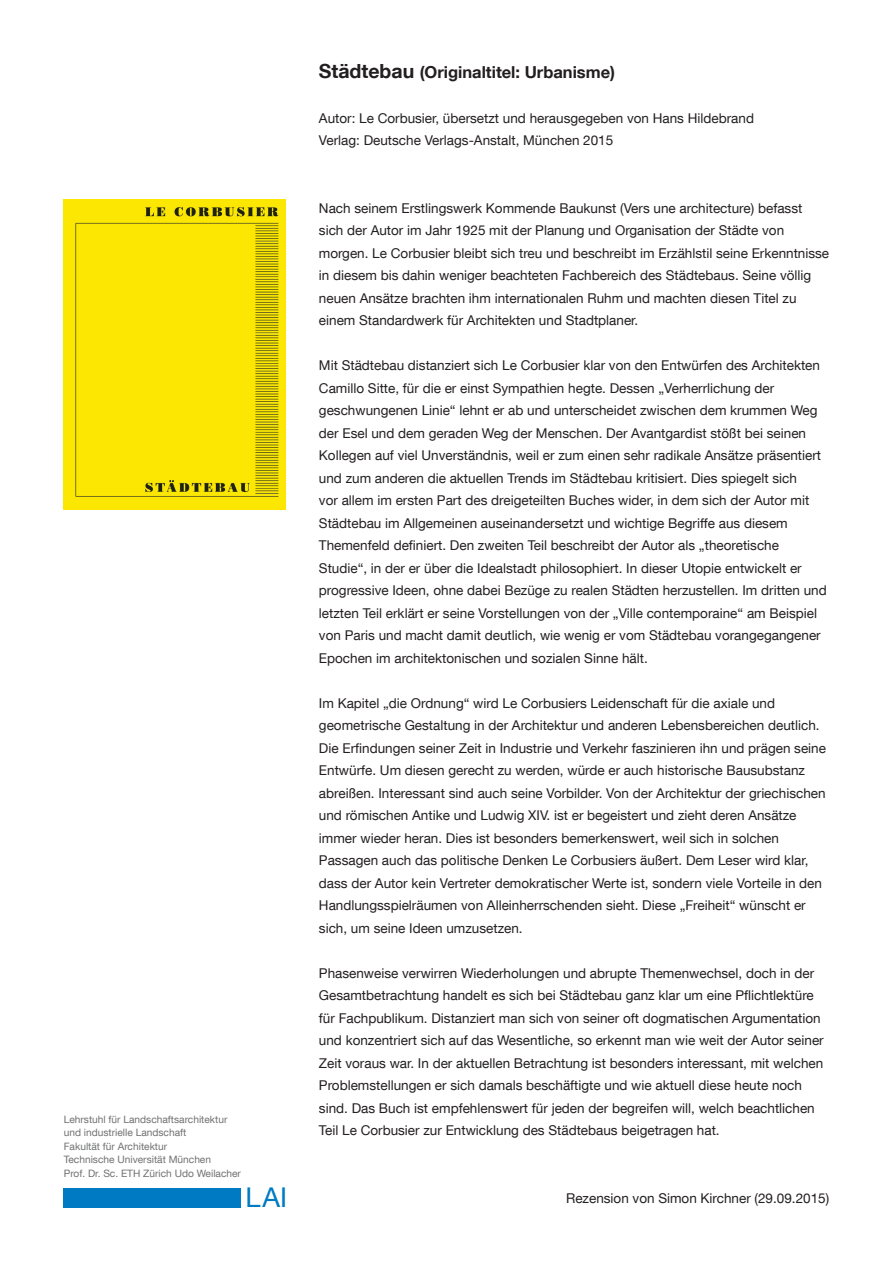
<style>
.page{position:relative;width:893px;height:1263px;background:#fff}
.page>*{position:absolute;margin:0;border:0;box-sizing:border-box;transform-origin:0 0}
.t1{font:27.3px "TUM Neue Helvetica";color:#007ac2}
.Aufzählung{font:700 16.5px "TUM Neue Helvetica";color:#231f20}
.t2{font:13.5px/22.5px "TUM Neue Helvetica";color:#231f20}
.Fusslogo{font:10.2px "TUM Neue Helvetica";color:#707172}
.s1{font-size:19.5px}
</style>
<div class="page">
<img style="left:64px;top:200px;width:221px;height:310px">
<div style="left:64px;top:1188px;width:177px;height:19px;background:#007ac2"></div>
<p class="Fusslogo" style="left:64px;top:1113px;width:165px">Lehrstuhl für Landschaftsarchitektur</p>
<p class="Fusslogo" style="left:64px;top:1126px;width:124px">und industrielle Landschaft</p>
<p class="Fusslogo" style="left:64px;top:1140px;width:105px">Fakultät für Architektur</p>
<p class="Fusslogo" style="left:64px;top:1153px;width:149px">Technische Universität München</p>
<p class="Fusslogo" style="left:64px;top:1167px;width:179px">Prof. Dr. Sc. ETH Zürich Udo Weilacher</p>
<p class="Aufzählung" style="left:319px;top:61px;width:298px"><span class="s1">Städtebau</span> (Originaltitel: Urbanisme)</p>
<p class="t2" style="left:319px;top:106px;width:437px">Autor: Le Corbusier, übersetzt und herausgegeben von Hans Hildebrand</p>
<p class="t2" style="left:319px;top:129px;width:296px">Verlag: Deutsche Verlags-Anstalt, München 2015</p>
<p class="t2" style="left:319px;top:196px;width:512px">Nach seinem Erstlingswerk Kommende Baukunst (Vers une architecture) befasst sich der Autor im Jahr 1925 mit der Planung und Organisation der Städte von morgen. Le Corbusier bleibt sich treu und beschreibt im Erzählstil seine Erkenntnisse in diesem bis dahin weniger beachteten Fachbereich des Städtebaus. Seine völlig neuen Ansätze brachten ihm internationalen Ruhm und machten diesen Titel zu einem Standardwerk für Architekten und Stadtplaner.</p>
<p class="t2" style="left:319px;top:354px;width:509px">Mit Städtebau distanziert sich Le Corbusier klar von den Entwürfen des Architekten Camillo Sitte, für die er einst Sympathien hegte. Dessen „Verherrlichung der geschwungenen Linie“ lehnt er ab und unterscheidet zwischen dem krummen Weg der Esel und dem geraden Weg der Menschen. Der Avantgardist stößt bei seinen Kollegen auf viel Unverständnis, weil er zum einen sehr radikale Ansätze präsentiert und zum anderen die aktuellen Trends im Städtebau kritisiert. Dies spiegelt sich<br>vor allem im ersten Part des dreigeteilten Buches wider, in dem sich der Autor mit Städtebau im Allgemeinen auseinandersetzt und wichtige Begriffe aus diesem Themenfeld definiert. Den zweiten Teil beschreibt der Autor als „theoretische Studie“, in der er über die Idealstadt philosophiert. In dieser Utopie entwickelt er progressive Ideen, ohne dabei Bezüge zu realen Städten herzustellen. Im dritten und letzten Teil erklärt er seine Vorstellungen von der „Ville contemporaine“ am Beispiel von Paris und macht damit deutlich, wie wenig er vom Städtebau vorangegangener Epochen im architektonischen und sozialen Sinne hält.</p>
<p class="t2" style="left:319px;top:691px;width:509px">Im Kapitel „die Ordnung“ wird Le Corbusiers Leidenschaft für die axiale und geometrische Gestaltung in der Architektur und anderen Lebensbereichen deutlich.<br>Die Erfindungen seiner Zeit in Industrie und Verkehr faszinieren ihn und prägen seine Entwürfe. Um diesen gerecht zu werden, würde er auch historische Bausubstanz abreißen. Interessant sind auch seine Vorbilder. Von der Architektur der griechischen und römischen Antike und Ludwig XIV. ist er begeistert und zieht deren Ansätze immer wieder heran. Dies ist besonders bemerkenswert, weil sich in solchen Passagen auch das politische Denken Le Corbusiers äußert. Dem Leser wird klar, dass der Autor kein Vertreter demokratischer Werte ist, sondern viele Vorteile in den Handlungsspielräumen von Alleinherrschenden sieht. Diese „Freiheit“ wünscht er sich, um seine Ideen umzusetzen.</p>
<p class="t2" style="left:319px;top:961px;width:506px">Phasenweise verwirren Wiederholungen und abrupte Themenwechsel, doch in der Gesamtbetrachtung handelt es sich bei Städtebau ganz klar um eine Pflichtlektüre für Fachpublikum. Distanziert man sich von seiner oft dogmatischen Argumentation und konzentriert sich auf das Wesentliche, so erkennt man wie weit der Autor seiner Zeit voraus war. In der aktuellen Betrachtung ist besonders interessant, mit welchen Problemstellungen er sich damals beschäftigte und wie aktuell diese heute noch sind. Das Buch ist empfehlenswert für jeden der begreifen will, welch beachtlichen Teil Le Corbusier zur Entwicklung des Städtebaus beigetragen hat.</p>
<p class="t1" style="left:246px;top:1180px;width:43px">LAI</p>
<p class="t2" style="left:566px;top:1186px;width:265px">Rezension von Simon Kirchner (29.09.2015)</p>
</div>
